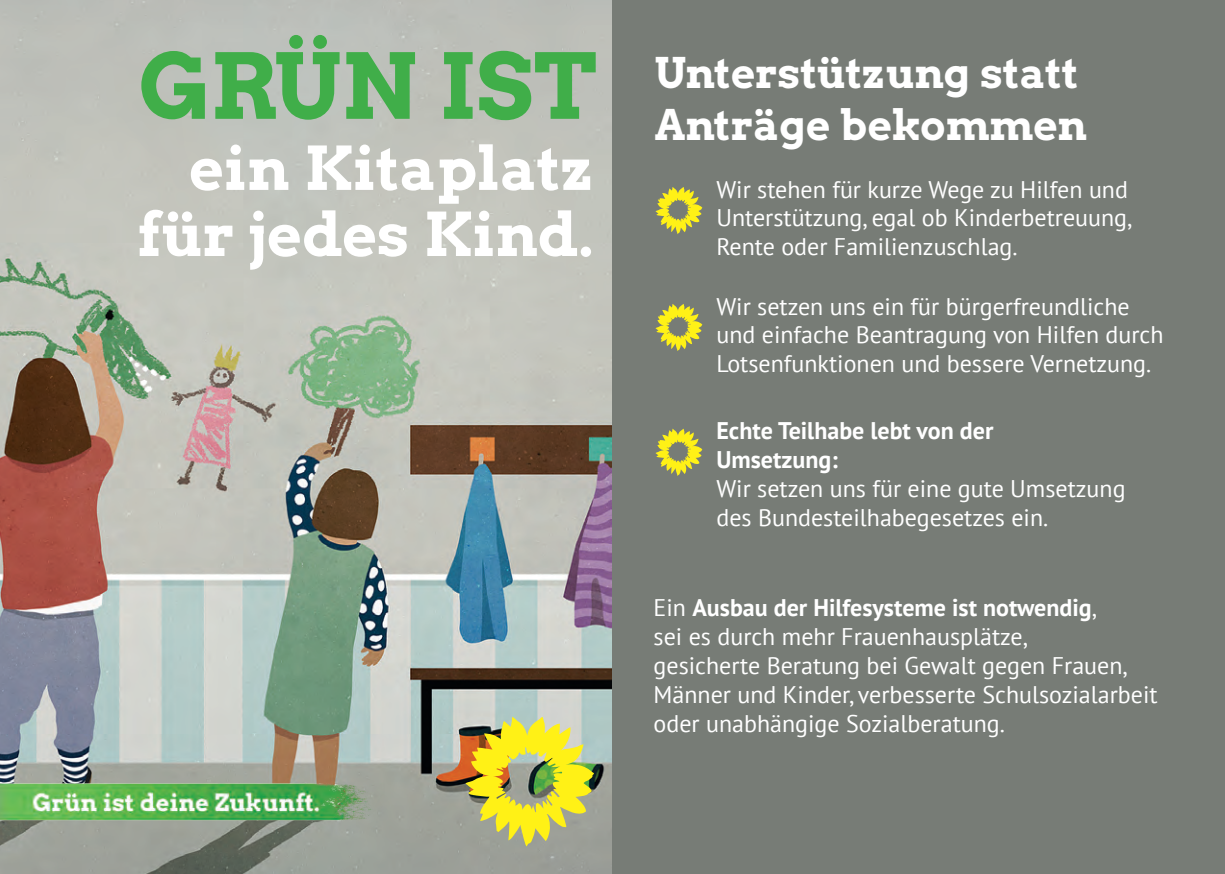
<style>
.page{position:relative;width:1225px;height:874px;background:#fff}
.page>*{position:absolute;margin:0;border:0;box-sizing:border-box;transform-origin:0 0}
.t1{font:90px "Arvo Gruen";letter-spacing:-.01em;color:#40ae49}
.t2{font:60px/66px "Arvo Gruen";color:#fff;text-align:right}
.t3{font:42px/52.8px "Arvo Gruen";color:#fff}
.t4{font:24px/28.8px "PT Sans";color:#fff}
.t5{font:700 24px/28.8px "PT Sans";color:#fff}
.s1{font-weight:700}
</style>
<div class="page">
<img style="left:0;top:0;width:1225px;height:873px">
<img style="left:0;top:772px;width:384px;height:76px">
<svg style="left:465px;top:716px;width:129px;height:129px;background:#c7c255"></svg>
<svg style="left:655px;top:187px;width:47px;height:47px;background:#b5b149"></svg>
<svg style="left:655px;top:304px;width:47px;height:47px;background:#b5b149"></svg>
<svg style="left:655px;top:428px;width:47px;height:47px;background:#b5b149"></svg>
<h1 class="t1" style="left:138px;top:24px;width:459px">GRÜN IST</h1>
<h2 class="t2" style="left:137px;top:133px;width:458px">ein Kitaplatz für jedes Kind.</h2>
<h3 class="t3" style="left:655px;top:44px;width:434px">Unterstützung statt<br>Anträge bekommen</h3>
<p class="t4" style="left:716px;top:174px;width:417px">Wir stehen für kurze Wege zu Hilfen und<br>Unterstützung, egal ob Kinderbetreuung,<br>Rente oder Familienzuschlag.</p>
<p class="t4" style="left:716px;top:291px;width:448px">Wir setzen uns ein für bürgerfreundliche und einfache Beantragung von Hilfen durch<br>Lotsenfunktionen und bessere Vernetzung.</p>
<p class="t5" style="left:716px;top:416px;width:278px">Echte Teilhabe lebt von der<br>Umsetzung:</p>
<p class="t4" style="left:716px;top:473px;width:411px">Wir setzen uns für eine gute Umsetzung des Bundesteilhabegesetzes ein.</p>
<p class="t4" style="left:653px;top:592px;width:505px">Ein <span class="s1">Ausbau der Hilfesysteme ist notwendig</span>,<br>sei es durch mehr Frauenhausplätze,<br>gesicherte Beratung bei Gewalt gegen Frauen, Männer und Kinder, verbesserte Schulsozialarbeit oder unabhängige Sozialberatung.</p>
</div>
